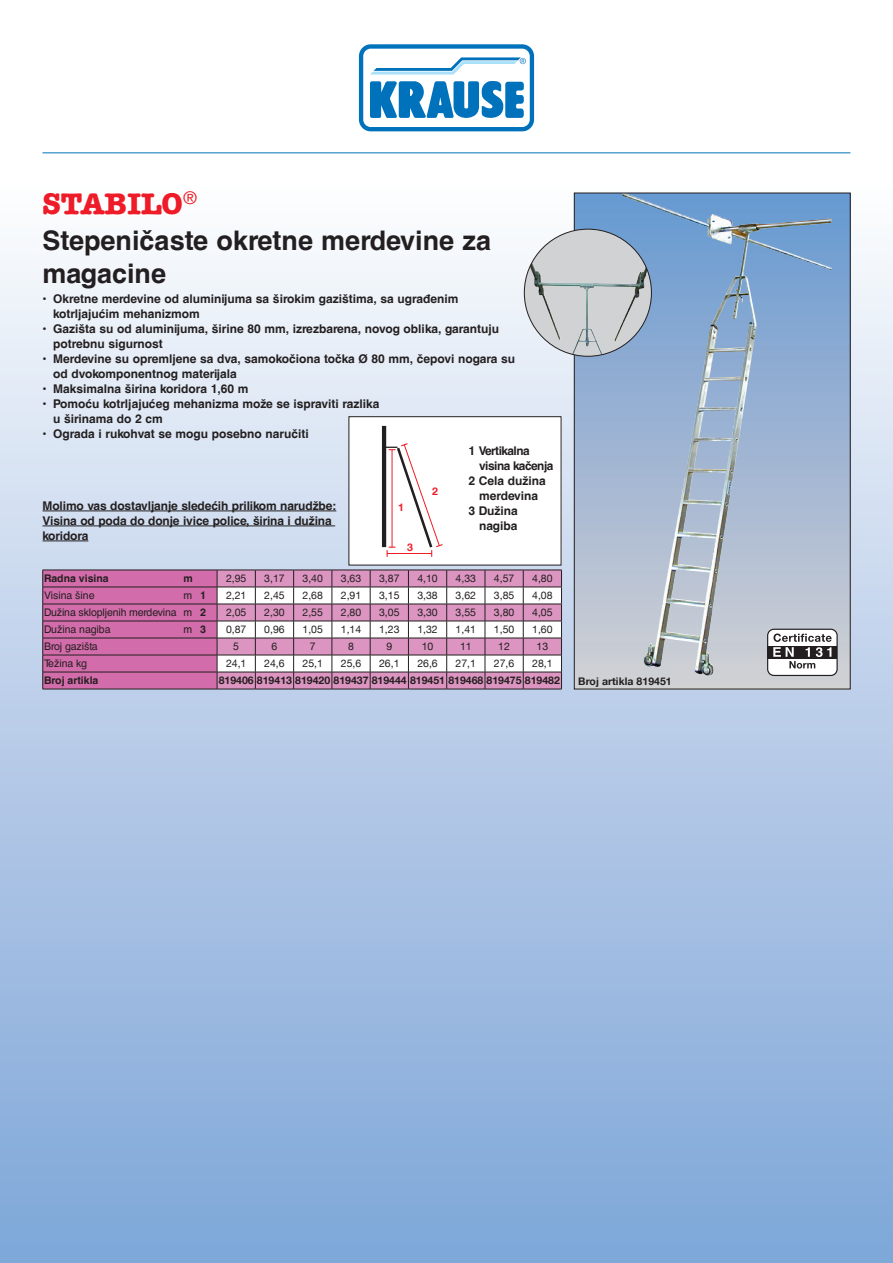
<style>
.page{position:relative;width:893px;height:1263px;background:#fff}
.page>*{position:absolute;margin:0;border:0;box-sizing:border-box;transform-origin:0 0}
._01_Eigennamen{font:700 30px "American Typewriter LT";color:#ee1c28}
.Helv-CE_-Produktname{font:700 27px/32.2px "Helvetica CE";color:#231f20}
.Helv_-CE-Produktinfo{font:700 12px/15px "Helvetica CE";color:#231f20}
.Helv_-CE-Produktinfo-2{font:700 12px "Helvetica CE";letter-spacing:-.04em;color:#231f20}
.t1{font:10.5px "Helvetica Neue LT";color:#231f20}
.t2{font:10.5px "Helvetica CE";letter-spacing:-.01em;color:#231f20}
._04_Bild-Text-D{font:700 10.5px "Helvetica Neue LT";color:#231f20}
.t3{font:700 10.5px "Helvetica CE";color:#231f20}
.t4{font:700 10.5px "Helvetica Neue LT";color:#ee1c28}
.s1{font-family:"Helvetica Neue LT"}
.s2{font-weight:700}
</style>
<div class="page">
<div style="left:0;top:185px;width:893px;height:1078px;background:linear-gradient(to bottom,#f9f8fa,#7ca4d7)"></div>
<hr style="left:43px;top:153px;width:807px;height:1px;background:#0072bc">
<svg style="left:357px;top:43px;width:179px;height:90px"></svg>
<svg style="left:359px;top:44px;width:175px;height:87px"></svg>
<div style="left:574px;top:193px;width:276px;height:496px;background:linear-gradient(to bottom,#6798d0,#d2d0d4)"></div>
<img style="left:622px;top:195px;width:210px;height:481px">
<div style="left:524px;top:229px;width:127px;height:127px;background:#d1d2d4;border-radius:50%"></div>
<img style="left:530px;top:262px;width:118px;height:93px">
<div style="left:349px;top:417px;width:212px;height:148px;background:#fff"></div>
<hr style="left:382px;top:426px;width:4px;height:121px;background:#231f20">
<svg style="left:384px;top:443px;width:59px;height:114px"></svg>
<div style="left:768px;top:629px;width:69px;height:46px;background:#fff;border-radius:6px"></div>
<div style="left:767px;top:629px;width:71px;height:47px;border:1px solid #231f20;border-radius:6px"></div>
<div style="left:768px;top:646px;width:69px;height:12px;background:#231f20"></div>
<svg style="left:773px;top:633px;width:59px;height:35px"></svg>
<svg style="left:39px;top:185px;width:162px;height:62px"></svg>
<hr style="left:43px;top:511px;width:293px;height:1px;background:#231f20">
<hr style="left:43px;top:526px;width:292px;height:1px;background:#231f20">
<hr style="left:43px;top:541px;width:45px;height:1px;background:#231f20">
<svg style="left:42px;top:570px;width:520px;height:119px"></svg>
<hr style="left:43px;top:689px;width:174px;height:1px;background:#231f20">
<hr style="left:217px;top:689px;width:38px;height:1px;background:#231f20">
<hr style="left:255px;top:689px;width:39px;height:1px;background:#231f20">
<hr style="left:294px;top:689px;width:38px;height:1px;background:#231f20">
<hr style="left:332px;top:689px;width:38px;height:1px;background:#231f20">
<hr style="left:370px;top:689px;width:38px;height:1px;background:#231f20">
<hr style="left:408px;top:689px;width:39px;height:1px;background:#231f20">
<hr style="left:447px;top:689px;width:38px;height:1px;background:#231f20">
<hr style="left:485px;top:689px;width:38px;height:1px;background:#231f20">
<hr style="left:523px;top:689px;width:39px;height:1px;background:#231f20">
<p class="_01_Eigennamen" style="left:43px;top:186px;width:156px">STABILO<sup>®</sup></p>
<p class="Helv-CE_-Produktname" style="left:43px;top:225px;width:450px">Stepeničaste okretne merdevine za magacine</p>
<p class="Helv_-CE-Produktinfo" style="left:43px;top:292px;width:417px">• Okretne merdevine od aluminijuma sa širokim gazištima, sa ugrađenim</p>
<p class="Helv_-CE-Produktinfo" style="left:53px;top:307px;width:148px">kotrljajućim mehanizmom</p>
<p class="Helv_-CE-Produktinfo" style="left:53px;top:322px;width:448px;text-indent:-11px">• Gazišta su od aluminijuma, širine 80 mm, izrezbarena, novog oblika, garantuju potrebnu sigurnost</p>
<p class="Helv_-CE-Produktinfo" style="left:53px;top:352px;width:464px;text-indent:-11px">• Merdevine su opremljene sa dva, samokočiona točka <span class="s1">Ø</span> 80 mm, čepovi nogara su od dvokomponentnog materijala</p>
<p class="Helv_-CE-Produktinfo" style="left:43px;top:382px;width:207px">• Maksimalna širina koridora 1,60 m</p>
<p class="Helv_-CE-Produktinfo" style="left:43px;top:397px;width:338px">• Pomoću kotrljajućeg mehanizma može se ispraviti razlika</p>
<p class="Helv_-CE-Produktinfo" style="left:53px;top:412px;width:111px">u širinama do 2 cm</p>
<p class="Helv_-CE-Produktinfo" style="left:43px;top:427px;width:268px">• Ograda i rukohvat se mogu posebno naručiti</p>
<p class="Helv_-CE-Produktinfo-2" style="left:468px;top:443px;width:63px">1 Vertikalna</p>
<p class="Helv_-CE-Produktinfo-2" style="left:479px;top:458px;width:76px">visina kačenja</p>
<p class="Helv_-CE-Produktinfo" style="left:468px;top:473px;width:79px;text-align:center">2 Cela dužina merdevina</p>
<p class="Helv_-CE-Produktinfo" style="left:468px;top:503px;width:51px">3 Dužina</p>
<p class="Helv_-CE-Produktinfo" style="left:479px;top:518px;width:40px">nagiba</p>
<p class="t4" style="left:432px;top:485px;width:7px">2</p>
<p class="Helv_-CE-Produktinfo" style="left:43px;top:498px;width:295px">Molimo vas dostavljanje sledećih prilikom narudžbe:</p>
<p class="Helv_-CE-Produktinfo" style="left:43px;top:513px;width:291px">Visina od poda do donje ivice police, širina i dužina koridora</p>
<p class="t3" style="left:44px;top:572px;width:66px">Radna visina</p>
<p class="t3" style="left:184px;top:572px;width:11px">m</p>
<p class="t1" style="left:226px;top:572px;width:22px">2,95</p>
<p class="t1" style="left:264px;top:572px;width:22px">3,17</p>
<p class="t1" style="left:303px;top:572px;width:22px">3,40</p>
<p class="t1" style="left:341px;top:572px;width:22px">3,63</p>
<p class="t1" style="left:379px;top:572px;width:22px">3,87</p>
<p class="t1" style="left:417px;top:572px;width:22px">4,10</p>
<p class="t1" style="left:456px;top:572px;width:22px">4,33</p>
<p class="t1" style="left:494px;top:572px;width:22px">4,57</p>
<p class="t1" style="left:532px;top:572px;width:22px">4,80</p>
<p class="t2" style="left:44px;top:589px;width:52px">Visina šine</p>
<p class="t2" style="left:184px;top:589px;width:24px">m <span class="s2">1</span></p>
<p class="t1" style="left:226px;top:589px;width:22px">2,21</p>
<p class="t1" style="left:264px;top:589px;width:22px">2,45</p>
<p class="t1" style="left:303px;top:589px;width:22px">2,68</p>
<p class="t1" style="left:341px;top:589px;width:22px">2,91</p>
<p class="t1" style="left:379px;top:589px;width:22px">3,15</p>
<p class="t1" style="left:417px;top:589px;width:22px">3,38</p>
<p class="t1" style="left:456px;top:589px;width:22px">3,62</p>
<p class="t1" style="left:494px;top:589px;width:22px">3,85</p>
<p class="t1" style="left:532px;top:589px;width:22px">4,08</p>
<p class="t2" style="left:44px;top:606px;width:163px">Dužina sklopljenih merdevina m <span class="s2">2</span></p>
<p class="t1" style="left:226px;top:606px;width:22px">2,05</p>
<p class="t1" style="left:264px;top:606px;width:22px">2,30</p>
<p class="t1" style="left:303px;top:606px;width:22px">2,55</p>
<p class="t1" style="left:341px;top:606px;width:22px">2,80</p>
<p class="t1" style="left:379px;top:606px;width:22px">3,05</p>
<p class="t1" style="left:417px;top:606px;width:22px">3,30</p>
<p class="t1" style="left:456px;top:606px;width:22px">3,55</p>
<p class="t1" style="left:494px;top:606px;width:22px">3,80</p>
<p class="t1" style="left:532px;top:606px;width:22px">4,05</p>
<p class="t2" style="left:44px;top:623px;width:68px">Dužina nagiba</p>
<p class="t2" style="left:184px;top:623px;width:24px">m <span class="s2">3</span></p>
<p class="t1" style="left:226px;top:623px;width:22px">0,87</p>
<p class="t1" style="left:264px;top:623px;width:22px">0,96</p>
<p class="t1" style="left:303px;top:623px;width:22px">1,05</p>
<p class="t1" style="left:341px;top:623px;width:22px">1,14</p>
<p class="t1" style="left:379px;top:623px;width:22px">1,23</p>
<p class="t1" style="left:417px;top:623px;width:22px">1,32</p>
<p class="t1" style="left:456px;top:623px;width:22px">1,41</p>
<p class="t1" style="left:494px;top:623px;width:22px">1,50</p>
<p class="t1" style="left:532px;top:623px;width:22px">1,60</p>
<p class="t2" style="left:44px;top:640px;width:55px">Broj gazišta</p>
<p class="t1" style="left:233px;top:640px;width:7px">5</p>
<p class="t1" style="left:272px;top:640px;width:7px">6</p>
<p class="t1" style="left:310px;top:640px;width:7px">7</p>
<p class="t1" style="left:348px;top:640px;width:7px">8</p>
<p class="t1" style="left:386px;top:640px;width:7px">9</p>
<p class="t1" style="left:422px;top:640px;width:13px">10</p>
<p class="t1" style="left:460px;top:640px;width:13px">11</p>
<p class="t1" style="left:498px;top:640px;width:13px">12</p>
<p class="t1" style="left:537px;top:640px;width:13px">13</p>
<p class="t2" style="left:44px;top:657px;width:44px">Težina kg</p>
<p class="t1" style="left:226px;top:657px;width:22px">24,1</p>
<p class="t1" style="left:264px;top:657px;width:22px">24,6</p>
<p class="t1" style="left:303px;top:657px;width:22px">25,1</p>
<p class="t1" style="left:341px;top:657px;width:22px">25,6</p>
<p class="t1" style="left:379px;top:657px;width:22px">26,1</p>
<p class="t1" style="left:417px;top:657px;width:22px">26,6</p>
<p class="t1" style="left:456px;top:657px;width:22px">27,1</p>
<p class="t1" style="left:494px;top:657px;width:22px">27,6</p>
<p class="t1" style="left:532px;top:657px;width:22px">28,1</p>
<p class="t3" style="left:44px;top:674px;width:56px">Broj artikla</p>
<p class="_04_Bild-Text-D" style="left:219px;top:674px;width:343px">819406 819413 819420 819437 819444 819451 819468 819475 819482</p>
<p class="t4" style="left:398px;top:501px;width:7px">1</p>
<p class="t4" style="left:407px;top:540px;width:7px">3</p>
<p class="_04_Bild-Text-D" style="left:578px;top:675px;width:95px">Broj artikla 819451</p>
</div>
